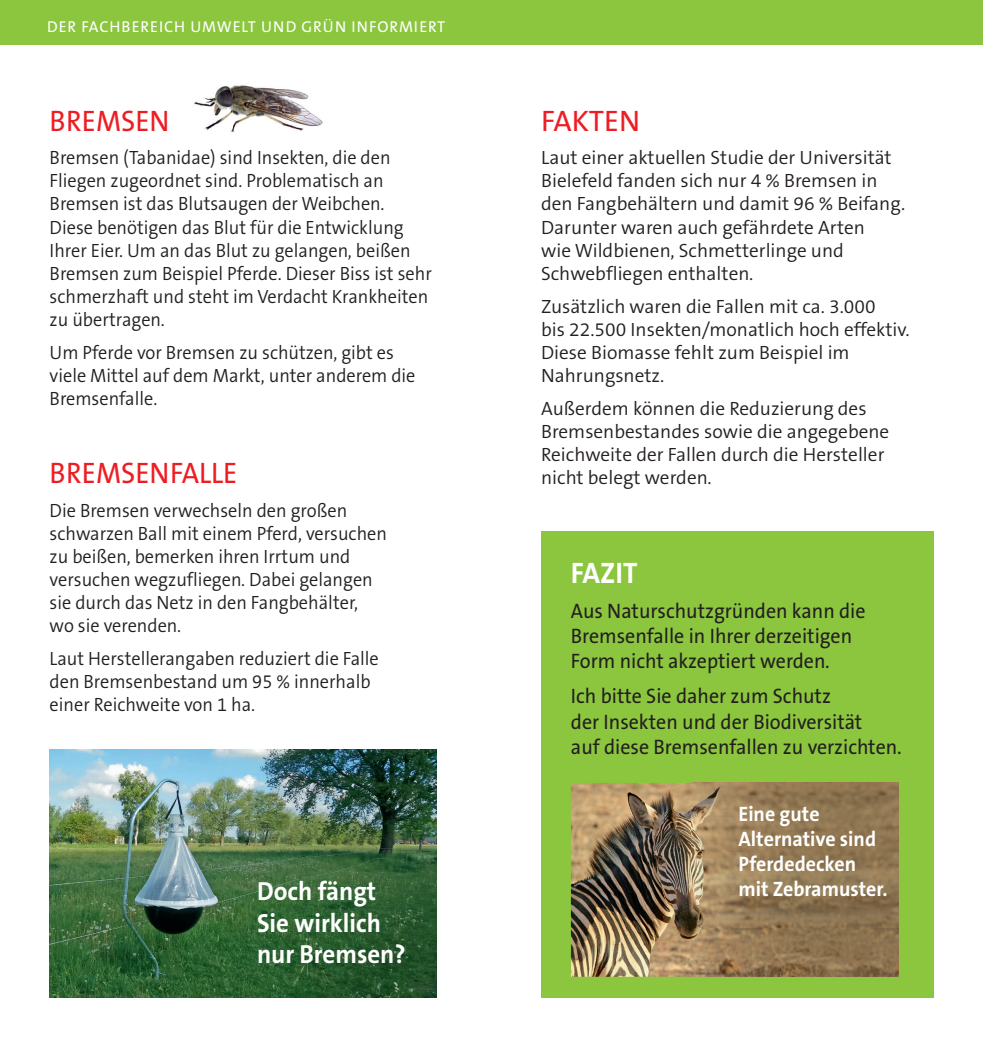
<style>
.page{position:relative;width:983px;height:1042px;background:#fff}
.page>*{position:absolute;margin:0;border:0;box-sizing:border-box;transform-origin:0 0}
.t1{font:29.75px "The Sans B Plus W5 Plain";color:#ee1d23;scale:.95 1}
.t2{font:29.75px "The Sans B Plus W5 Plain";color:#ee1d23}
.t3{font:700 29.75px "The Sans B Plus W7";color:#fff;scale:.95 1}
.t4{font:700 26.25px/31.5px "The Sans B Plus W7";color:#fff;scale:.95 1}
.t5{font:21px/25.2px "The Sans B Plus W5 Plain";color:#231f20;scale:.95 1}
.t6{font:700 21px/25.2px "The Sans B Plus W7";color:#fff;scale:.95 1}
.t7{font:300 19.25px/23.1px "The Sans B Plus W4";color:#231f20;scale:.95 1}
.t8{font:300 19.25px/23.1px "The Sans B Plus W4";color:#231f20}
.t9{font:15.75px "The Sans B Plus W5 Plain";letter-spacing:.06em;color:#fff}
</style>
<div class="page">
<img style="left:50px;top:749px;width:387px;height:248px">
<div style="left:0;top:0;width:982px;height:45px;background:#8bc63e"></div>
<img style="left:194px;top:85px;width:129px;height:47px">
<div style="left:541px;top:531px;width:392px;height:466px;background:#8bc63e"></div>
<img style="left:570px;top:783px;width:121px;height:194px">
<img style="left:691px;top:783px;width:207px;height:194px">
<p class="t9" style="left:47px;top:16px;width:399px">DER FACHBEREICH UMWELT UND GRÜN INFORMIERT</p>
<h1 class="t1" style="left:50px;top:102px;width:128px">BREMSEN</h1>
<p class="t7" style="left:50px;top:146px;width:404px">Bremsen (Tabanidae) sind Insekten, die den Fliegen zugeordnet sind. Problematisch an Bremsen ist das Blutsaugen der Weibchen.<br>Diese benötigen das Blut für die Entwicklung Ihrer Eier. Um an das Blut zu gelangen, beißen Bremsen zum Beispiel Pferde. Dieser Biss ist sehr schmerzhaft und steht im Verdacht Krankheiten zu übertragen.</p>
<p class="t7" style="left:50px;top:341px;width:386px">Um Pferde vor Bremsen zu schützen, gibt es viele Mittel auf dem Markt, unter anderem die<br>Bremsenfalle.</p>
<h1 class="t1" style="left:50px;top:454px;width:199px">BREMSENFALLE</h1>
<p class="t7" style="left:50px;top:498px;width:356px">Die Bremsen verwechseln den großen schwarzen Ball mit einem Pferd, versuchen zu beißen, bemerken ihren Irrtum und versuchen wegzufliegen. Dabei gelangen sie durch das Netz in den Fangbehälter, wo sie verenden.</p>
<p class="t7" style="left:50px;top:647px;width:348px">Laut Herstellerangaben reduziert die Falle den Bremsenbestand um 95 % innerhalb einer Reichweite von 1 ha.</p>
<h2 class="t4" style="left:257px;top:875px;width:158px">Doch fängt<br>Sie wirklich nur Bremsen?</h2>
<h1 class="t2" style="left:541px;top:102px;width:101px">FAKTEN</h1>
<p class="t8" style="left:541px;top:146px;width:365px">Laut einer aktuellen Studie der Universität Bielefeld fanden sich nur 4 % Bremsen in den Fangbehältern und damit 96 % Beifang.<br>Darunter waren auch gefährdete Arten<br>wie Wildbienen, Schmetterlinge und Schwebfliegen enthalten.</p>
<p class="t8" style="left:541px;top:295px;width:370px">Zusätzlich waren die Fallen mit ca. 3.000<br>bis 22.500 Insekten/monatlich hoch effektiv.<br>Diese Biomasse fehlt zum Beispiel im Nahrungsnetz.</p>
<p class="t8" style="left:541px;top:397px;width:349px">Außerdem können die Reduzierung des Bremsenbestandes sowie die angegebene Reichweite der Fallen durch die Hersteller nicht belegt werden.</p>
<h1 class="t3" style="left:570px;top:553px;width:72px">FAZIT</h1>
<p class="t5" style="left:570px;top:598px;width:311px">Aus Naturschutzgründen kann die<br>Bremsenfalle in Ihrer derzeitigen<br>Form nicht akzeptiert werden.</p>
<p class="t5" style="left:570px;top:684px;width:349px">Ich bitte Sie daher zum Schutz<br>der Insekten und der Biodiversität<br>auf diese Bremsenfallen zu verzichten.</p>
<p class="t6" style="left:738px;top:801px;width:158px">Eine gute<br>Alternative sind<br>Pferdedecken mit Zebramuster.</p>
</div>
